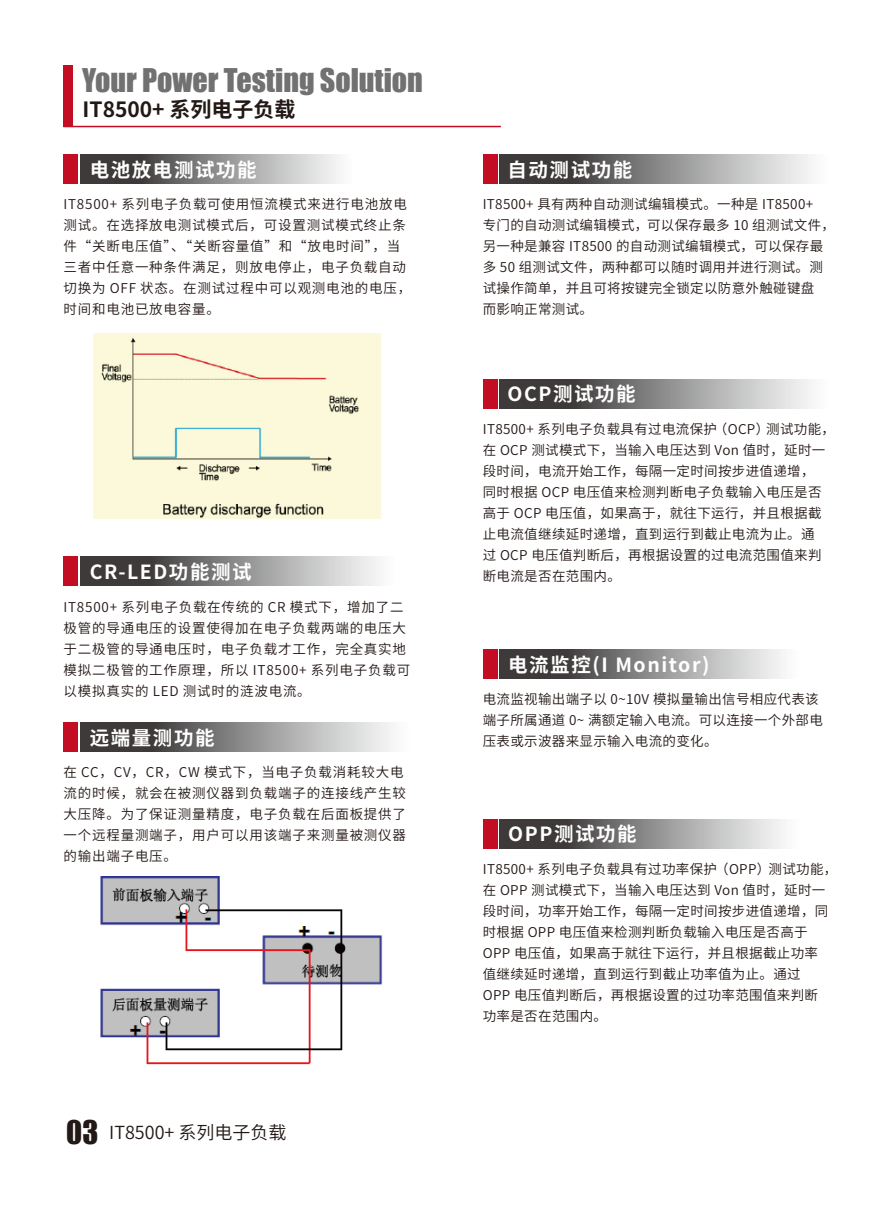
<style>
.page{position:relative;width:893px;height:1212px;background:#fff}
.page>*{position:absolute;margin:0;border:0;box-sizing:border-box;transform-origin:0 0}
.t1{font:30px "Impact";color:#727171}
.t2{font:700 21px "Source Han Sans CN";color:#221815}
.t3{font:700 19.5px "Source Han Sans CN";letter-spacing:.08em;color:#fff}
.t4{font:18px "Source Han Sans CN";color:#221815}
.t5{font:13.5px/21px "Source Han Sans CN";letter-spacing:.025em;color:#221815}
.t6{font:13.5px/21px "Source Han Sans CN";letter-spacing:.06em;color:#221815}
.s1{font-family:"Impact";font-size:30px}
</style>
<div class="page">
<div style="left:63px;top:65px;width:10px;height:62px;background:#c30d23"></div>
<hr style="left:63px;top:126px;width:438px;height:1px;background:#c30d23">
<div style="left:483px;top:154px;width:14px;height:30px;background:#c30d23"></div>
<svg style="left:499px;top:154px;width:312px;height:30px;background:#888686"></svg>
<div style="left:483px;top:649px;width:14px;height:29px;background:#c30d23"></div>
<svg style="left:499px;top:649px;width:283px;height:29px;background:#888687"></svg>
<div style="left:483px;top:819px;width:15px;height:30px;background:#c30d23"></div>
<svg style="left:499px;top:819px;width:283px;height:30px;background:#888686"></svg>
<div style="left:483px;top:379px;width:14px;height:30px;background:#c30d23"></div>
<svg style="left:499px;top:379px;width:312px;height:30px;background:#888686"></svg>
<div style="left:63px;top:556px;width:15px;height:30px;background:#c30d23"></div>
<svg style="left:80px;top:556px;width:298px;height:30px;background:#888686"></svg>
<div style="left:63px;top:722px;width:15px;height:29px;background:#c30d23"></div>
<svg style="left:80px;top:722px;width:311px;height:29px;background:#888787"></svg>
<img style="left:100px;top:877px;width:283px;height:188px">
<div style="left:63px;top:154px;width:15px;height:30px;background:#c30d23"></div>
<svg style="left:80px;top:154px;width:258px;height:30px;background:#888787"></svg>
<img style="left:93px;top:333px;width:288px;height:185px">
<h1 class="t1" style="left:82px;top:57px;width:342px">Your Power Testing Solution</h1>
<h2 class="t2" style="left:83px;top:98px;width:214px">IT8500+ 系列电子负载</h2>
<h3 class="t3" style="left:90px;top:159px;width:168px">电池放电测试功能</h3>
<p class="t6" style="left:63px;top:194px;width:349px">IT8500+ 系列电子负载可使用恒流模式来进行电池放电测试。在选择放电测试模式后，可设置测试模式终止条件“关断电压值”、“关断容量值”和“放电时间”，当三者中任意一种条件满足，则放电停止，电子负载自动切换为 OFF 状态。在测试过程中可以观测电池的电压，时间和电池已放电容量。</p>
<h3 class="t3" style="left:507px;top:159px;width:126px">自动测试功能</h3>
<p class="t5" style="left:483px;top:194px;width:354px">IT8500+ 具有两种自动测试编辑模式。一种是 IT8500+<br>专门的自动测试编辑模式，可以保存最多 10 组测试文件，另一种是兼容 IT8500 的自动测试编辑模式，可以保存最多 50 组测试文件，两种都可以随时调用并进行测试。测试操作简单，并且可将按键完全锁定以防意外触碰键盘<br>而影响正常测试。</p>
<h3 class="t3" style="left:507px;top:383px;width:130px">OCP测试功能</h3>
<p class="t5" style="left:483px;top:418px;width:354px">IT8500+ 系列电子负载具有过电流保护（OCP）测试功能，在 OCP 测试模式下，当输入电压达到 Von 值时，延时一段时间，电流开始工作，每隔一定时间按步进值递增，<br>同时根据 OCP 电压值来检测判断电子负载输入电压是否高于 OCP 电压值，如果高于，就往下运行，并且根据截止电流值继续延时递增，直到运行到截止电流为止。通<br>过 OCP 电压值判断后，再根据设置的过电流范围值来判</p>
<h3 class="t3" style="left:90px;top:561px;width:163px">CR-LED功能测试</h3>
<p class="t5" style="left:483px;top:565px;width:140px">断电流是否在范围内。</p>
<p class="t6" style="left:63px;top:597px;width:348px">IT8500+ 系列电子负载在传统的 CR 模式下，增加了二极管的导通电压的设置使得加在电子负载两端的电压大于二极管的导通电压时，电子负载才工作，完全真实地模拟二极管的工作原理，所以 IT8500+ 系列电子负载可以模拟真实的 LED 测试时的涟波电流。</p>
<h3 class="t3" style="left:90px;top:727px;width:126px">远端量测功能</h3>
<p class="t6" style="left:63px;top:762px;width:344px">在 CC，CV，CR，CW 模式下，当电子负载消耗较大电流的时候，就会在被测仪器到负载端子的连接线产生较大压降。为了保证测量精度，电子负载在后面板提供了一个远程量测端子，用户可以用该端子来测量被测仪器的输出端子电压。</p>
<h3 class="t3" style="left:508px;top:653px;width:203px">电流监控(I Monitor)</h3>
<p class="t5" style="left:483px;top:689px;width:342px">电流监视输出端子以 0~10V 模拟量输出信号相应代表该端子所属通道 0~ 满额定输入电流。可以连接一个外部电压表或示波器来显示输入电流的变化。</p>
<h3 class="t3" style="left:508px;top:823px;width:130px">OPP测试功能</h3>
<p class="t5" style="left:483px;top:859px;width:356px">IT8500+ 系列电子负载具有过功率保护（OPP）测试功能，在 OPP 测试模式下，当输入电压达到 Von 值时，延时一段时间，功率开始工作，每隔一定时间按步进值递增，同时根据 OPP 电压值来检测判断负载输入电压是否高于<br>OPP 电压值，如果高于就往下运行，并且根据截止功率<br>值继续延时递增，直到运行到截止功率值为止。通过<br>OPP 电压值判断后，再根据设置的过功率范围值来判断<br>功率是否在范围内。</p>
<h3 class="t4" style="left:66px;top:1123px;width:222px"><span class="s1">03</span> IT8500+ 系列电子负载</h3>
</div>
